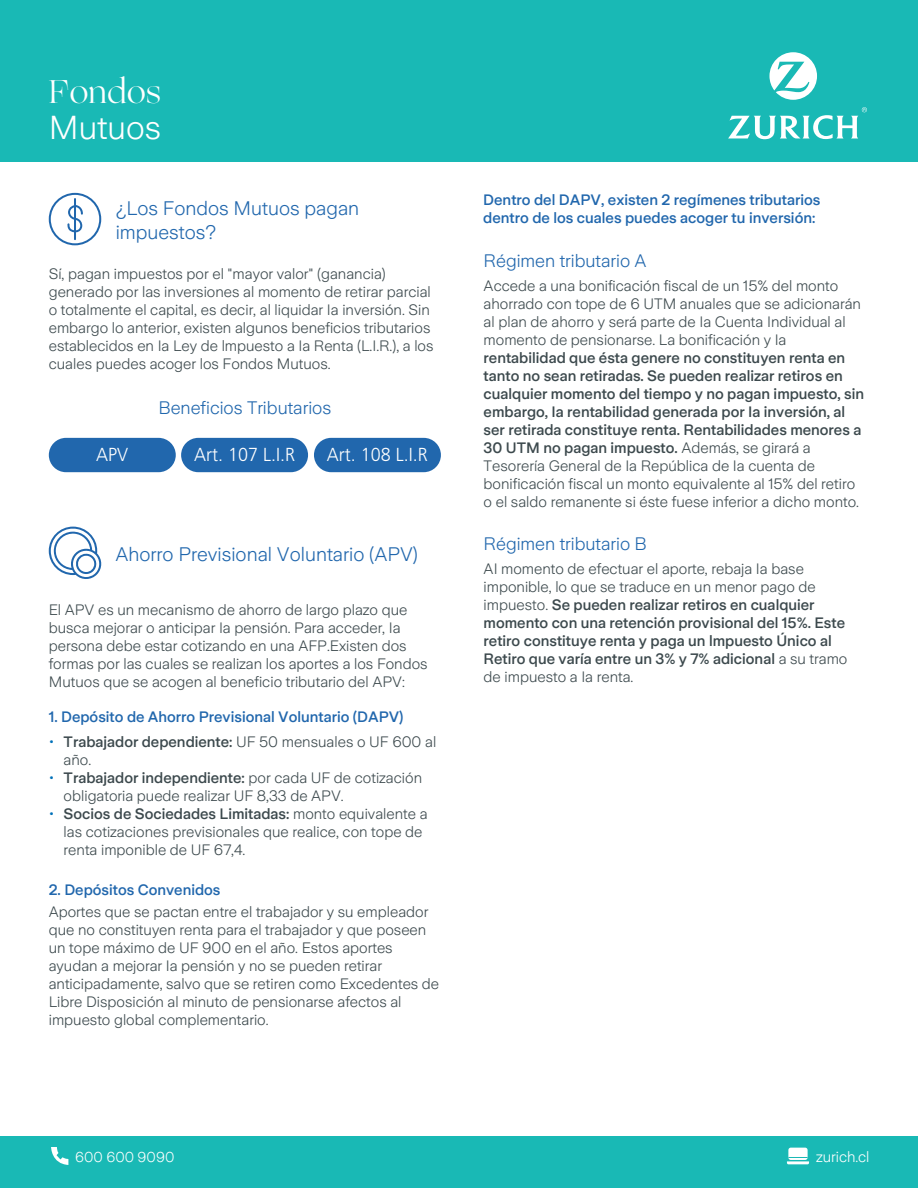
<style>
.page{position:relative;width:918px;height:1188px;background:#fff}
.page>*{position:absolute;margin:0;border:0;box-sizing:border-box;transform-origin:0 0}
.t1{font:33px "Ogg";color:#fff}
.t2{font:300 33px "Zurich Sans";color:#fff}
.t3{font:300 19.5px/23.4px "Zurich Sans";color:#2167ad}
.t4{font:300 18.9px "Frutiger";color:#fff;scale:.96 1}
.t5{font:300 18px "Zurich Sans";color:#2167ad}
.t6{font:300 15px/18px "Zurich Sans";color:#3c494d}
.t7{font:500 15px/18px "Zurich Sans";color:#3c494d}
.t8{font:500 15px/18px "Zurich Sans";color:#2167ad}
.t9{font:300 15px "Zurich Sans";color:#fff}
.t10{font:300 14.25px "Zurich Sans";color:#fff}
.s1{color:#0071b9}
.s2{font-weight:500}
.s3{font-weight:300}
</style>
<div class="page">
<div style="left:49px;top:438px;width:127px;height:34px;background:#2167ad;border-radius:17px"></div>
<div style="left:181px;top:438px;width:127px;height:34px;background:#2167ad;border-radius:17px"></div>
<div style="left:314px;top:438px;width:127px;height:34px;background:#2167ad;border-radius:17px"></div>
<div style="left:0;top:0;width:918px;height:162px;background:#19b9b5"></div>
<svg style="left:769px;top:52px;width:48px;height:48px"></svg>
<svg style="left:728px;top:107px;width:139px;height:32px"></svg>
<svg style="left:49px;top:193px;width:52px;height:52px"></svg>
<svg style="left:49px;top:526px;width:53px;height:53px"></svg>
<div style="left:0;top:1137px;width:918px;height:51px;background:#19b9b5"></div>
<svg style="left:51px;top:1147px;width:17px;height:18px"></svg>
<div style="left:788px;top:1148px;width:20px;height:12px;background:#fff;border-radius:2px"></div>
<svg style="left:787px;top:1157px;width:22px;height:7px"></svg>
<h1 class="t1" style="left:49px;top:70px;width:113px">Fondos</h1>
<h1 class="t2" style="left:49px;top:110px;width:114px">Mutuos</h1>
<h2 class="t3" style="left:116px;top:197px;width:245px">¿Los Fondos Mutuos pagan impuestos?</h2>
<p class="t6" style="left:49px;top:265px;width:386px">Sí, pagan impuestos por el "mayor valor" (ganancia) generado por las inversiones al momento de retirar parcial o totalmente el capital, es decir, al liquidar Ia inversión. Sin embargo lo anterior, existen algunos beneficios tributarios establecidos en Ia Ley de lmpuesto a Ia Renta (L.I.R.), a los cuales puedes acoger los Fondos Mutuos.</p>
<p class="t5" style="left:158px;top:398px;width:175px">Beneficios Tributarios</p>
<p class="t4" style="left:96px;top:444px;width:35px">APV</p>
<p class="t4" style="left:194px;top:444px;width:107px">Art. 107 L.I.R</p>
<p class="t4" style="left:327px;top:444px;width:107px">Art. 108 L.I.R</p>
<h2 class="t3" style="left:115px;top:543px;width:304px">Ahorro Previsional Voluntario (APV)</h2>
<p class="t6" style="left:49px;top:601px;width:380px">El APV es un mecanismo de ahorro de largo plazo que busca mejorar o anticipar Ia pensión. Para acceder, Ia persona debe estar cotizando en una AFP.Existen dos formas por las cuales se realizan los aportes a los Fondos Mutuos que se acogen al beneficio tributario del APV:</p>
<p class="t8" style="left:49px;top:708px;width:356px">1. Depósito de Ahorro Previsional Voluntario (DAPV)</p>
<p class="t6" style="left:64px;top:733px;width:374px;text-indent:-15px"><span class="s1">•</span> <span class="s2">Trabajador dependiente:</span> UF 50 mensuales o UF 600 al año.</p>
<p class="t6" style="left:64px;top:769px;width:360px;text-indent:-15px"><span class="s1">•</span> <span class="s2">Trabajador independiente:</span> por cada UF de cotización obligatoria puede realizar UF 8,33 de APV.</p>
<p class="t6" style="left:64px;top:805px;width:365px;text-indent:-15px"><span class="s1">•</span> <span class="s2">Socios de Sociedades Limitadas:</span> monto equivalente a las cotizaciones previsionales que realice, con tope de renta imponible de UF 67,4.</p>
<p class="t8" style="left:49px;top:881px;width:173px">2. Depósitos Convenidos</p>
<p class="t6" style="left:49px;top:903px;width:392px">Aportes que se pactan entre el trabajador y su empleador que no constituyen renta para el trabajador y que poseen un tope máximo de UF 900 en el año. Estos aportes ayudan a mejorar Ia pensión y no se pueden retirar anticipadamente, salvo que se retiren como Excedentes de Libre Disposición al minuto de pensionarse afectos al impuesto global complementario.</p>
<p class="t8" style="left:483px;top:191px;width:339px">Dentro del DAPV, existen 2 regímenes tributarios dentro de los cuales puedes acoger tu inversión:</p>
<p class="t5" style="left:484px;top:251px;width:165px">Régimen tributario A</p>
<p class="t6" style="left:484px;top:277px;width:379px">Accede a una bonificación fiscal de un 15% del monto ahorrado con tope de 6 UTM anuales que se adicionarán al plan de ahorro y será parte de Ia Cuenta Individual al momento de pensionarse. La bonificación y Ia</p>
<p class="t7" style="left:484px;top:349px;width:382px">rentabilidad que ésta genere no constituyen renta en tanto no sean retiradas. Se pueden realizar retiros en cualquier momento del tiempo y no pagan impuesto, sin embargo, Ia rentabilidad generada por Ia inversión, al ser retirada constituye renta. Rentabilidades menores a 30 UTM no pagan impuesto. <span class="s3">Además, se girará a Tesorería General de Ia República de Ia cuenta de bonificación fiscal un monto equivalente al 15% del retiro o el saldo remanente si éste fuese inferior a dicho monto.</span></p>
<p class="t5" style="left:484px;top:534px;width:165px">Régimen tributario B</p>
<p class="t7" style="left:484px;top:560px;width:365px"><span class="s3">AI momento de efectuar el aporte, rebaja Ia base imponible, lo que se traduce en un menor pago de impuesto.</span> Se pueden realizar retiros en cualquier momento con una retención provisional del 15%. Este retiro constituye renta y paga un lmpuesto Único al Retiro que varía entre un 3% y 7% adicional <span class="s3">a su tramo de impuesto a Ia renta.</span></p>
<p class="t10" style="left:75px;top:1150px;width:101px">600 600 9090</p>
<p class="t9" style="left:816px;top:1149px;width:55px">zurich.cl</p>
</div>
